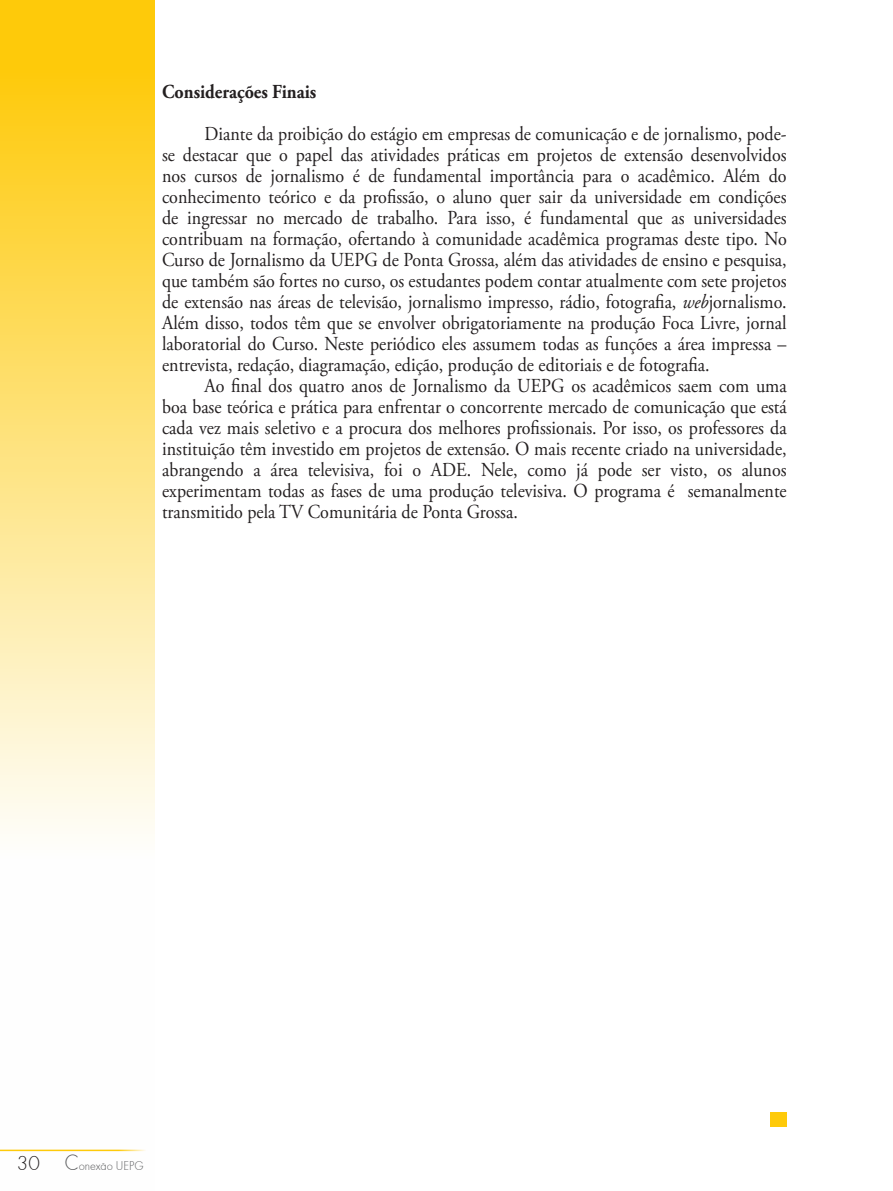
<style>
.page{position:relative;width:893px;height:1191px;background:#fff}
.page>*{position:absolute;margin:0;border:0;box-sizing:border-box;transform-origin:0 0}
.t1{font:19.8px/21px "Adobe Garamond Pro";color:#231f20;text-align:justify;scale:.91 1}
.t2{font:700 19.8px "Adobe Garamond Pro";color:#231f20;scale:.91 1}
.t3{font:13.2px "Futura TEE Ligh";color:#57585a;scale:.91 1}
.s1{font-style:italic}
.s2{font-size:21px;color:#231f20}
.s3{font-size:23.1px}
</style>
<div class="page">
<svg style="left:0;top:0;width:155px;height:1152px"></svg>
<hr style="left:0;top:1149px;width:149px;height:2px;background:#feca0a">
<div style="left:770px;top:1112px;width:17px;height:15px;background:#feca0a"></div>
<p class="t2" style="left:162px;top:80px;width:171px">Considerações Finais</p>
<p class="t1" style="left:162px;top:124px;width:688px;text-indent:43px">Diante da proibição do estágio em empresas de comunicação e de jornalismo, pode&shy;se destacar que o papel das atividades práticas em projetos de extensão desenvolvidos nos cursos de jornalismo é de fundamental importância para o acadêmico. Além do conhecimento teórico e da profissão, o aluno quer sair da universidade em condições de ingressar no mercado de trabalho. Para isso, é fundamental que as universidades contribuam na formação, ofertando à comunidade acadêmica programas deste tipo. No Curso de Jornalismo da UEPG de Ponta Grossa, além das atividades de ensino e pesquisa, que também são fortes no curso, os estudantes podem contar atualmente com sete projetos de extensão nas áreas de televisão, jornalismo impresso, rádio, fotografia, <span class="s1">web</span>jornalismo.<br>Além disso, todos têm que se envolver obrigatoriamente na produção Foca Livre, jornal laboratorial do Curso. Neste periódico eles assumem todas as funções a área impressa – entrevista, redação, diagramação, edição, produção de editoriais e de fotografia.</p>
<p class="t1" style="left:162px;top:376px;width:688px;text-indent:43px">Ao final dos quatro anos de Jornalismo da UEPG os acadêmicos saem com uma boa base teórica e prática para enfrentar o concorrente mercado de comunicação que está cada vez mais seletivo e a procura dos melhores profissionais. Por isso, os professores da instituição têm investido em projetos de extensão. O mais recente criado na universidade, abrangendo a área televisiva, foi o ADE. Nele, como já pode ser visto, os alunos experimentam todas as fases de uma produção televisiva. O programa é semanalmente transmitido pela TV Comunitária de Ponta Grossa.</p>
<p class="t3" style="left:17px;top:1158px;width:141px"><span class="s2">30</span> <span class="s3">C</span>onexao UEPG</p>
<p class="t3" style="left:102px;top:1154px;width:4px">-</p>
</div>
